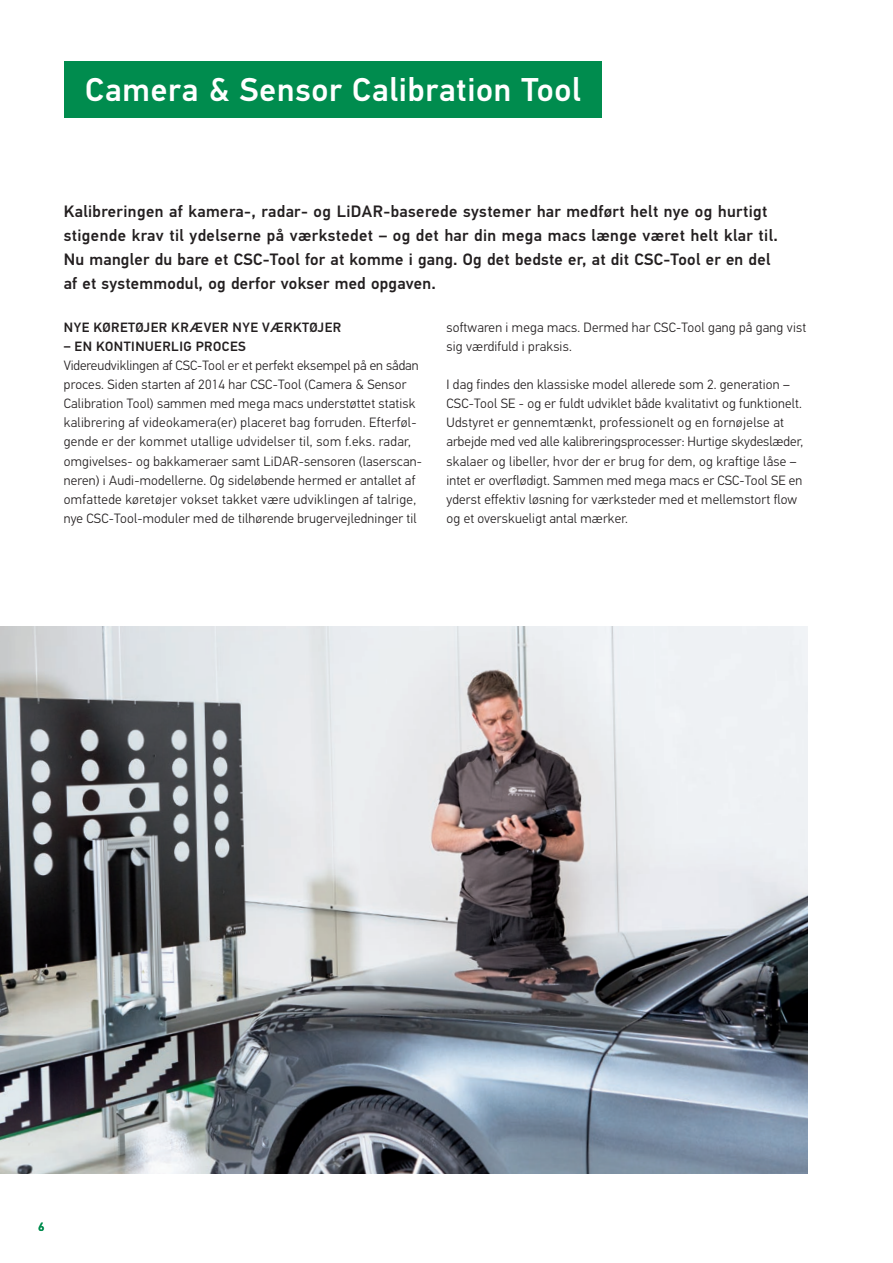
<style>
.page{position:relative;width:893px;height:1263px;background:#fff}
.page>*{position:absolute;margin:0;border:0;box-sizing:border-box;transform-origin:0 0}
.t1{font:500 33px "Hella DIN Universal";letter-spacing:.02em;color:#fff}
.t2{font:500 16.5px/24px "Hella DIN Universal";letter-spacing:.025em;color:#231f20}
.t3{font:300 13.5px/19.2px "Hella DIN Universal";letter-spacing:.015em;color:#231f20}
.t4{font:500 13.5px "Hella DIN Universal";letter-spacing:.035em;color:#231f20}
.t5{font:500 12px "Hella DIN Universal";color:#008c4e}
</style>
<div class="page">
<img style="left:0;top:626px;width:808px;height:548px">
<div style="left:64px;top:62px;width:537px;height:56px;background:#008c4e"></div>
<h1 class="t1" style="left:85px;top:69px;width:497px">Camera &amp; Sensor Calibration Tool</h1>
<p class="t2" style="left:64px;top:201px;width:716px">Kalibreringen af kamera-, radar- og LiDAR-baserede systemer har medført helt nye og hurtigt stigende krav til ydelserne på værkstedet – og det har din mega macs længe været helt klar til.<br>Nu mangler du bare et CSC-Tool for at komme i gang. Og det bedste er, at dit CSC-Tool er en del af et systemmodul, og derfor vokser med opgaven.</p>
<p class="t4" style="left:64px;top:319px;width:279px">NYE KØRETØJER KRÆVER NYE VÆRKTØJER</p>
<p class="t4" style="left:64px;top:338px;width:184px">– EN KONTINUERLIG PROCES</p>
<p class="t3" style="left:64px;top:357px;width:360px">Videreudviklingen af CSC-Tool er et perfekt eksempel på en sådan proces. Siden starten af 2014 har CSC-Tool (Camera &amp; Sensor Calibration Tool) sammen med mega macs understøttet statisk kalibrering af videokamera(er) placeret bag forruden. Efterføl&shy;gende er der kommet utallige udvidelser til, som f.eks. radar, omgivelses- og bakkameraer samt LiDAR-sensoren (laserscan&shy;neren) i Audi-modellerne. Og sideløbende hermed er antallet af omfattede køretøjer vokset takket være udviklingen af talrige, nye CSC-Tool-moduler med de tilhørende brugervejledninger til</p>
<p class="t3" style="left:446px;top:318px;width:361px">softwaren i mega macs. Dermed har CSC-Tool gang på gang vist sig værdifuld i praksis.</p>
<p class="t3" style="left:446px;top:376px;width:358px">I dag findes den klassiske model allerede som 2. generation – CSC-Tool SE - og er fuldt udviklet både kvalitativt og funktionelt.<br>Udstyret er gennemtænkt, professionelt og en fornøjelse at arbejde med ved alle kalibreringsprocesser: Hurtige skydeslæder, skalaer og libeller, hvor der er brug for dem, og kraftige låse – intet er overflødigt. Sammen med mega macs er CSC-Tool SE en yderst effektiv løsning for værksteder med et mellemstort flow og et overskueligt antal mærker.</p>
<p class="t5" style="left:38px;top:1219px;width:8px">6</p>
</div>
